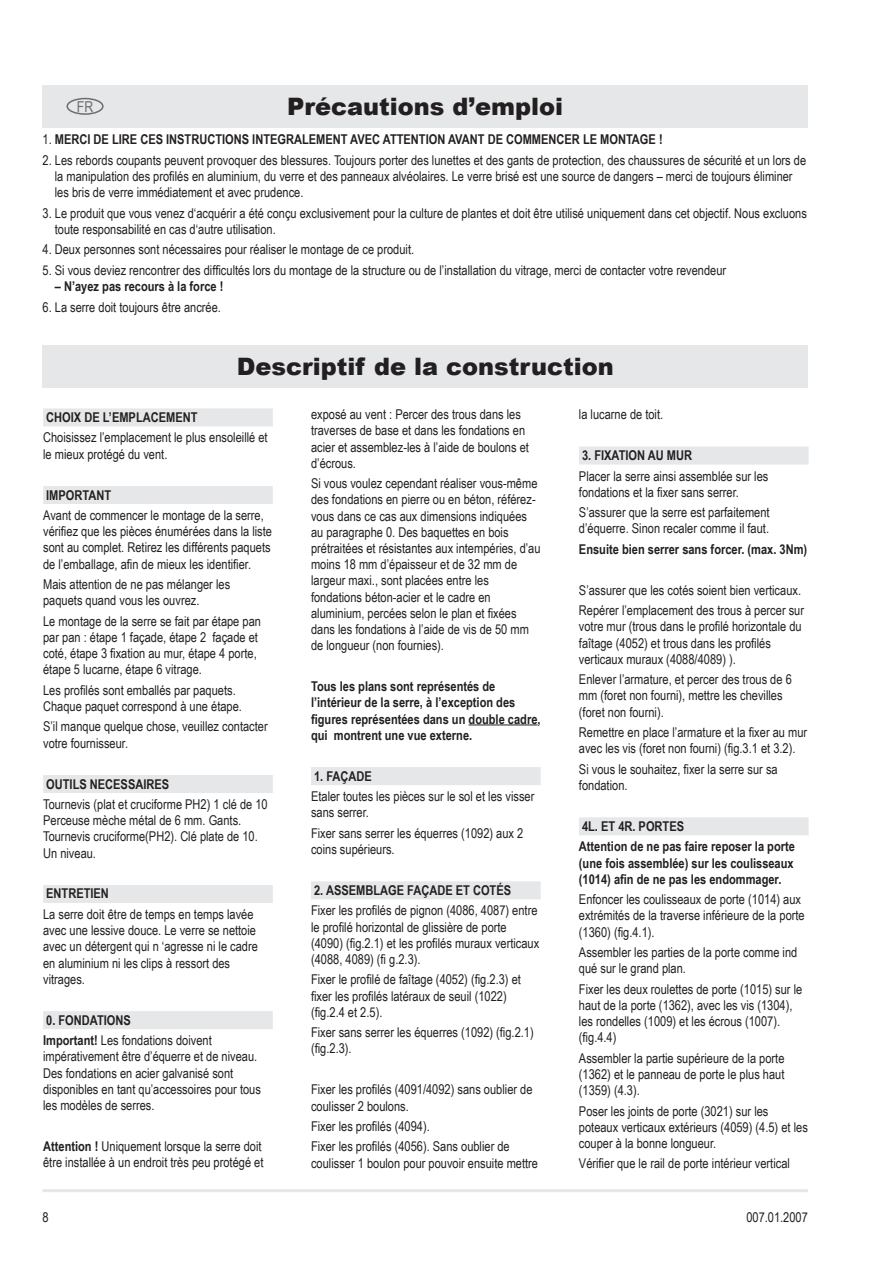
<style>
.page{position:relative;width:893px;height:1263px;background:#fff}
.page>*{position:absolute;margin:0;border:0;box-sizing:border-box;transform-origin:0 0}
.t1{font:900 24px "Arial";color:#231f20}
.t2{font:15px "Arial Narrow";color:#6c6d70}
.t3{font:13.5px/16.2px "Arial Narrow";color:#231f20}
.t4{font:700 13.5px/16.2px "Arial Narrow";color:#231f20}
.s1{font-weight:400}
.s2{font-weight:700}
</style>
<div class="page">
<hr style="left:43px;top:1189px;width:765px;height:3px;background:#e6e7e9">
<div style="left:43px;top:408px;width:230px;height:18px;background:#e6e7e9"></div>
<div style="left:43px;top:486px;width:230px;height:18px;background:#e6e7e9"></div>
<div style="left:43px;top:775px;width:230px;height:18px;background:#e6e7e9"></div>
<div style="left:43px;top:885px;width:230px;height:18px;background:#e6e7e9"></div>
<div style="left:43px;top:1011px;width:230px;height:18px;background:#e6e7e9"></div>
<hr style="left:469px;top:724px;width:68px;height:1px;background:#231f20">
<div style="left:311px;top:767px;width:230px;height:18px;background:#e6e7e9"></div>
<div style="left:311px;top:881px;width:230px;height:18px;background:#e6e7e9"></div>
<div style="left:579px;top:446px;width:230px;height:18px;background:#e6e7e9"></div>
<div style="left:579px;top:817px;width:230px;height:18px;background:#e6e7e9"></div>
<div style="left:43px;top:345px;width:765px;height:43px;background:#e6e7e9"></div>
<div style="left:43px;top:85px;width:765px;height:43px;background:#e6e7e9"></div>
<div style="left:66px;top:98px;width:38px;height:17px;border:2px solid #6c6d70;border-radius:50%"></div>
<p class="t2" style="left:77px;top:95px;width:18px">FR</p>
<h1 class="t1" style="left:287px;top:89px;width:278px">Précautions d’emploi</h1>
<p class="t4" style="left:43px;top:131px;width:21px"><span class="s1">1.</span> MERCI</p>
<p class="t4" style="left:94px;top:131px;width:26px">DE LIRE</p>
<p class="t4" style="left:140px;top:131px;width:75px">CES INSTRUCTION</p>
<p class="t4" style="left:242px;top:131px;width:18px">S INTE</p>
<p class="t4" style="left:277px;top:131px;width:18px">GRALEMENT</p>
<p class="t4" style="left:350px;top:131px;width:41px">AVEC ATTENTION</p>
<p class="t4" style="left:448px;top:131px;width:23px">AVANT</p>
<p class="t4" style="left:488px;top:131px;width:28px">DE COMMENCER</p>
<p class="t4" style="left:583px;top:131px;width:27px">LE MONTA</p>
<p class="t4" style="left:640px;top:131px;width:24px">GE !</p>
<p class="t3" style="left:55px;top:152px;width:753px;text-indent:-12px">2. Les rebords coupants peuvent provoquer des blessures. Toujours porter des lunettes et des gants de protection, des chaussures de sécurité et un lors de la manipulation des profilés en aluminium, du verre et des panneaux alvéolaires. Le verre brisé est une source de dangers – merci de toujours éliminer les bris de verre immédiatement et avec prudence.</p>
<p class="t3" style="left:55px;top:204px;width:753px;text-indent:-12px">3. Le produit que vous venez d‘acquérir a été conçu exclusivement pour la culture de plantes et doit être utilisé uniquement dans cet objectif. Nous excluons toute responsabilité en cas d‘autre utilisation.</p>
<p class="t3" style="left:43px;top:241px;width:373px">4. Deux personnes sont nécessaires pour réaliser le montage de ce produit.</p>
<p class="t3" style="left:43px;top:261px;width:685px">5. Si vous deviez rencontrer des difficultés lors du montage de la structure ou de l’installation du vitrage, merci de contacter votre revendeur</p>
<p class="t4" style="left:55px;top:278px;width:170px">– N’ayez pas recours à la force !</p>
<p class="t3" style="left:43px;top:298px;width:180px">6. La serre doit toujours être ancrée.</p>
<h1 class="t1" style="left:237px;top:349px;width:378px">Descriptif de la construction</h1>
<p class="t4" style="left:46px;top:408px;width:75px">CHOIX DE L’EMPLACEMENT</p>
<p class="t3" style="left:43px;top:429px;width:226px">Choisissez l’emplacement le plus ensoleillé et le mieux protégé du vent.</p>
<p class="t4" style="left:46px;top:486px;width:9px">IMPORTANT</p>
<p class="t3" style="left:43px;top:507px;width:230px">Avant de commencer le montage de la serre, vérifiez que les pièces énumérées dans la liste sont au complet. Retirez les différents paquets de l’emballage, afin de mieux les identifier.</p>
<p class="t3" style="left:43px;top:576px;width:189px">Mais attention de ne pas mélanger les paquets quand vous les ouvrez.</p>
<p class="t3" style="left:43px;top:612px;width:219px">Le montage de la serre se fait par étape pan par pan : étape 1 façade, étape 2 façade et coté, étape 3 fixation au mur, étape 4 porte, étape 5 lucarne, étape 6 vitrage.</p>
<p class="t3" style="left:43px;top:681px;width:200px">Les profilés sont emballés par paquets.<br>Chaque paquet correspond à une étape.</p>
<p class="t3" style="left:43px;top:718px;width:226px">S’il manque quelque chose, veuillez contacter votre fournisseur.</p>
<p class="t4" style="left:46px;top:775px;width:53px">OUTILS NECE</p>
<p class="t4" style="left:121px;top:775px;width:23px">SSAIRE</p>
<p class="t4" style="left:162px;top:775px;width:9px">S</p>
<p class="t3" style="left:43px;top:796px;width:226px">Tournevis (plat et cruciforme PH2) 1 clé de 10<br>Perceuse mèche métal de 6 mm. Gants.<br>Tournevis cruciforme(PH2). Clé plate de 10.<br>Un niveau.</p>
<p class="t4" style="left:46px;top:885px;width:8px">ENTRETIEN</p>
<p class="t3" style="left:43px;top:905px;width:216px">La serre doit être de temps en temps lavée avec une lessive douce. Le verre se nettoie avec un détergent qui n ‘agresse ni le cadre en aluminium ni les clips à ressort des vitrages.</p>
<p class="t4" style="left:46px;top:1011px;width:52px">0. FON DATION</p>
<p class="t3" style="left:43px;top:1009px;width:170px;line-height:20.4px;text-align:center"><span class="s2">S<br>Important!</span> Les fondations doivent</p>
<p class="t3" style="left:43px;top:1048px;width:219px">impérativement être d’équerre et de niveau.<br>Des fondations en acier galvanisé sont disponibles en tant qu’accessoires pour tous les modèles de serres.</p>
<p class="t3" style="left:43px;top:1137px;width:222px"><span class="s2">Attention !</span> Uniquement lorsque la serre doit être installée à un endroit très peu protégé et</p>
<p class="t3" style="left:43px;top:1208px;width:8px">8</p>
<p class="t3" style="left:311px;top:406px;width:219px">exposé au vent : Percer des trous dans les traverses de base et dans les fondations en acier et assemblez-les à l’aide de boulons et d’écrous.</p>
<p class="t3" style="left:311px;top:475px;width:231px">Si vous voulez cependant réaliser vous-même des fondations en pierre ou en béton, référez&shy;vous dans ce cas aux dimensions indiquées au paragraphe 0. Des baquettes en bois prétraitées et résistantes aux intempéries, d’au moins 18 mm d’épaisseur et de 32 mm de largeur maxi., sont placées entre les fondations béton-acier et le cadre en aluminium, percées selon le plan et fixées dans les fondations à l’aide de vis de 50 mm de longueur (non fournies).</p>
<p class="t4" style="left:311px;top:678px;width:231px">Tous les plans sont représentés de l’intérieur de la serre, à l’exception des figures représentées dans un double cadre, qui montrent une vue externe.</p>
<p class="t4" style="left:314px;top:767px;width:59px">1. Façade</p>
<p class="t3" style="left:311px;top:788px;width:225px">Etaler toutes les pièces sur le sol et les visser sans serrer.</p>
<p class="t3" style="left:311px;top:824px;width:214px">Fixer sans serrer les équerres (1092) aux 2 coins supérieurs.</p>
<p class="t4" style="left:314px;top:881px;width:197px">2. Assemblage façade et cotés</p>
<p class="t3" style="left:311px;top:902px;width:230px">Fixer les profilés de pignon (4086, 4087) entre le profilé horizontal de glissière de porte (4090) (fig.2.1) et les profilés muraux verticaux (4088, 4089) (fi g.2.3).</p>
<p class="t3" style="left:311px;top:971px;width:211px">Fixer le profilé de faîtage (4052) (fig.2.3) et fixer les profilés latéraux de seuil (1022) (fig.2.4 et 2.5).</p>
<p class="t3" style="left:311px;top:1024px;width:224px">Fixer sans serrer les équerres (1092) (fig.2.1) (fig.2.3).</p>
<p class="t3" style="left:311px;top:1081px;width:223px">Fixer les profilés (4091/4092) sans oublier de coulisser 2 boulons.</p>
<p class="t3" style="left:311px;top:1115px;width:200px;line-height:20.4px">Fixer les profilés (4094).<br>Fixer les profilés (4056). Sans oublier de</p>
<p class="t3" style="left:311px;top:1154px;width:229px">coulisser 1 boulon pour pouvoir ensuite mettre</p>
<p class="t3" style="left:579px;top:406px;width:86px">la lucarne de toit.</p>
<p class="t4" style="left:582px;top:446px;width:112px">3. fixation au mur</p>
<p class="t3" style="left:579px;top:467px;width:191px">Placer la serre ainsi assemblée sur les fondations et la fixer sans serrer.</p>
<p class="t3" style="left:579px;top:504px;width:192px">S’assurer que la serre est parfaitement d’équerre. Sinon recaler comme il faut.</p>
<p class="t4" style="left:579px;top:540px;width:230px">Ensuite bien serrer sans forcer. (max. 3Nm)</p>
<p class="t3" style="left:579px;top:579px;width:227px;line-height:20.4px">S’assurer que les cotés soient bien verticaux.<br>Repérer l’emplacement des trous à percer sur</p>
<p class="t3" style="left:579px;top:618px;width:224px">votre mur (trous dans le profilé horizontale du faîtage (4052) et trous dans les profilés verticaux muraux (4088/4089) ).</p>
<p class="t3" style="left:579px;top:671px;width:214px">Enlever l’armature, et percer des trous de 6 mm (foret non fourni), mettre les chevilles (foret non fourni).</p>
<p class="t3" style="left:579px;top:724px;width:230px">Remettre en place l’armature et la fixer au mur avec les vis (foret non fourni) (fig.3.1 et 3.2).</p>
<p class="t3" style="left:579px;top:760px;width:200px">Si vous le souhaitez, fixer la serre sur sa fondation.</p>
<p class="t4" style="left:582px;top:817px;width:65px">4L. et 4r. PORTE</p>
<p class="t4" style="left:579px;top:815px;width:217px;line-height:20.4px;text-indent:98px">S<br>Attention de ne pas faire reposer la porte</p>
<p class="t4" style="left:579px;top:854px;width:216px">(une fois assemblée) sur les coulisseaux (1014) afin de ne pas les endommager.</p>
<p class="t3" style="left:579px;top:891px;width:227px">Enfoncer les coulisseaux de porte (1014) aux extrémités de la traverse inférieure de la porte (1360) (fig.4.1).</p>
<p class="t3" style="left:579px;top:944px;width:220px">Assembler les parties de la porte comme ind qué sur le grand plan.</p>
<p class="t3" style="left:579px;top:980px;width:225px">Fixer les deux roulettes de porte (1015) sur le haut de la porte (1362), avec les vis (1304), les rondelles (1009) et les écrous (1007). (fig.4.4)</p>
<p class="t3" style="left:579px;top:1049px;width:207px;text-align:justify">Assembler la partie supérieure de la porte (1362) et le panneau de porte le plus haut (1359) (4.3).</p>
<p class="t3" style="left:579px;top:1102px;width:230px">Poser les joints de porte (3021) sur les poteaux verticaux extérieurs (4059) (4.5) et les couper à la bonne longueur.</p>
<p class="t3" style="left:579px;top:1155px;width:213px">Vérifier que le rail de porte intérieur vertical</p>
<p class="t3" style="left:746px;top:1208px;width:63px">007.01.2007</p>
</div>
